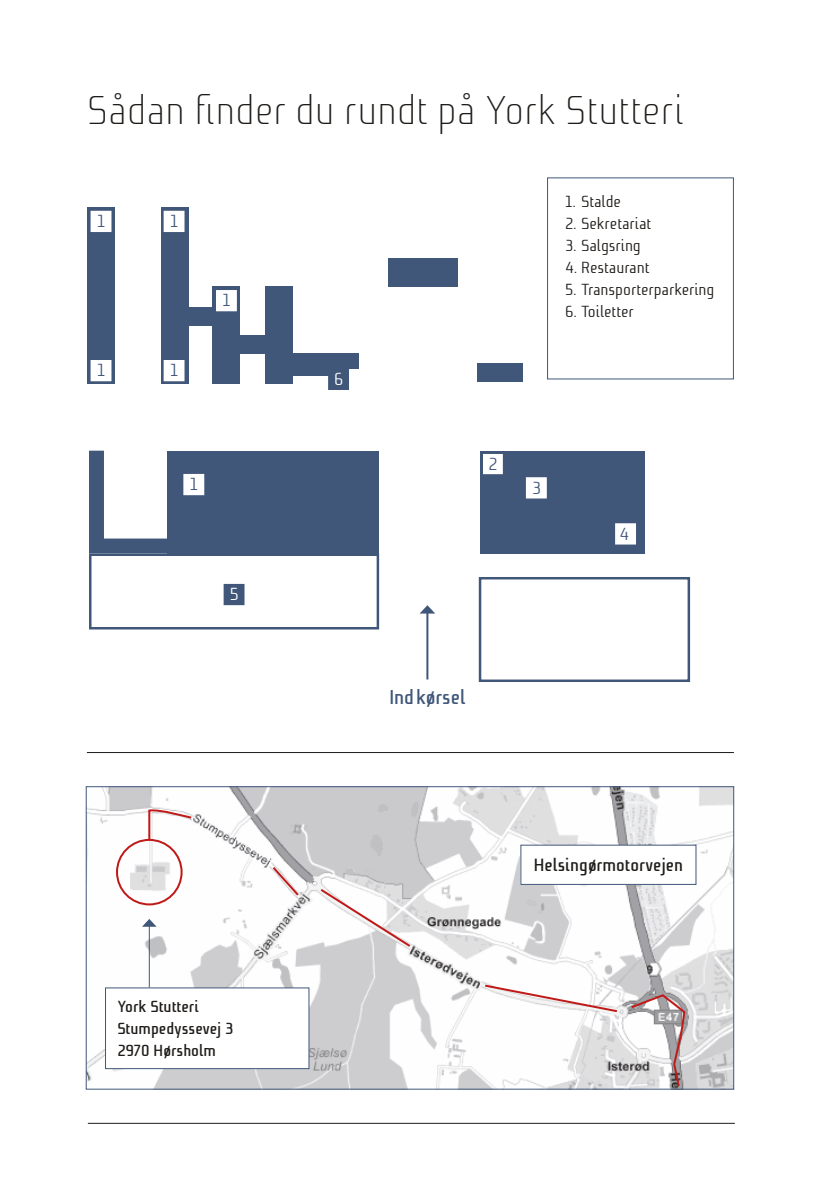
<style>
.page{position:relative;width:840px;height:1191px;background:#fff}
.page>*{position:absolute;margin:0;border:0;box-sizing:border-box;transform-origin:0 0}
.t1{font:300 40px "Niks";letter-spacing:-.005em;color:#1f1c19}
.t2{font:700 20px "Niks";color:#40577a}
.t3{font:700 17.6px "Niks";color:#1f1c19}
.t4{font:17.4px "Niks";color:#40577a}
.t5{font:17.4px "Niks";color:#fff}
.t6{font:16px "Niks";color:#1f1c19}
.t7{font:700 16px/22px "Niks";color:#1f1c19}
</style>
<div class="page">
<div style="left:160px;top:207px;width:28px;height:177px;background:#40577a"></div>
<div style="left:87px;top:207px;width:28px;height:177px;background:#40577a"></div>
<div style="left:164px;top:212px;width:19px;height:19px;background:#fff"></div>
<div style="left:163px;top:211px;width:21px;height:21px;border:2px solid #fff"></div>
<div style="left:91px;top:212px;width:19px;height:19px;background:#fff"></div>
<div style="left:90px;top:211px;width:21px;height:21px;border:2px solid #fff"></div>
<hr style="left:87px;top:752px;width:646px;height:1px;background:#1f1c19">
<div style="left:168px;top:451px;width:211px;height:102px;background:#40577a"></div>
<div style="left:212px;top:286px;width:28px;height:98px;background:#40577a"></div>
<div style="left:265px;top:286px;width:28px;height:98px;background:#40577a"></div>
<div style="left:181px;top:307px;width:45px;height:19px;background:#40577a"></div>
<div style="left:233px;top:335px;width:46px;height:18px;background:#40577a"></div>
<div style="left:283px;top:353px;width:46px;height:23px;background:#40577a"></div>
<div style="left:324px;top:353px;width:34px;height:16px;background:#40577a"></div>
<div style="left:477px;top:363px;width:45px;height:18px;background:#40577a"></div>
<div style="left:388px;top:258px;width:69px;height:28px;background:#40577a"></div>
<div style="left:480px;top:451px;width:164px;height:102px;background:#40577a"></div>
<div style="left:478px;top:577px;width:211px;height:105px;border:2px solid #40577a"></div>
<div style="left:89px;top:553px;width:290px;height:76px;border:2px solid #40577a"></div>
<svg style="left:89px;top:450px;width:95px;height:111px"></svg>
<div style="left:217px;top:291px;width:19px;height:19px;background:#fff"></div>
<div style="left:216px;top:290px;width:21px;height:21px;border:2px solid #fff"></div>
<div style="left:164px;top:361px;width:19px;height:19px;background:#fff"></div>
<div style="left:163px;top:360px;width:21px;height:21px;border:2px solid #fff"></div>
<div style="left:91px;top:361px;width:19px;height:19px;background:#fff"></div>
<div style="left:90px;top:360px;width:21px;height:21px;border:2px solid #fff"></div>
<div style="left:184px;top:475px;width:19px;height:19px;background:#fff"></div>
<div style="left:183px;top:474px;width:21px;height:21px;border:2px solid #fff"></div>
<div style="left:483px;top:455px;width:18px;height:18px;background:#fff"></div>
<div style="left:482px;top:454px;width:20px;height:20px;border:2px solid #fff"></div>
<div style="left:329px;top:370px;width:19px;height:19px;background:#40577a"></div>
<div style="left:328px;top:369px;width:21px;height:21px;border:2px solid #40577a"></div>
<div style="left:224px;top:585px;width:19px;height:19px;background:#40577a"></div>
<div style="left:223px;top:584px;width:21px;height:21px;border:2px solid #40577a"></div>
<div style="left:526px;top:478px;width:19px;height:19px;background:#fff"></div>
<div style="left:525px;top:477px;width:21px;height:21px;border:2px solid #fff"></div>
<div style="left:615px;top:524px;width:19px;height:19px;background:#fff"></div>
<div style="left:614px;top:523px;width:21px;height:21px;border:2px solid #fff"></div>
<hr style="left:426px;top:612px;width:2px;height:67px;background:#40577a">
<svg style="left:420px;top:605px;width:15px;height:8px"></svg>
<img style="left:88px;top:788px;width:643px;height:299px">
<div style="left:116px;top:839px;width:66px;height:66px;border:2px solid #c01a18;border-radius:50%"></div>
<svg style="left:147px;top:808px;width:46px;height:33px"></svg>
<svg style="left:270px;top:865px;width:30px;height:32px"></svg>
<svg style="left:318px;top:887px;width:94px;height:61px"></svg>
<svg style="left:482px;top:983px;width:137px;height:30px"></svg>
<svg style="left:628px;top:993px;width:58px;height:95px"></svg>
<div style="left:105px;top:988px;width:204px;height:80px;background:#fff"></div>
<div style="left:105px;top:987px;width:204px;height:82px;border:1px solid #40577a"></div>
<div style="left:520px;top:845px;width:175px;height:39px;background:#fff"></div>
<div style="left:520px;top:844px;width:176px;height:41px;border:1px solid #40577a"></div>
<hr style="left:149px;top:925px;width:1px;height:62px;background:#40577a">
<svg style="left:142px;top:919px;width:14px;height:7px"></svg>
<hr style="left:88px;top:1123px;width:646px;height:1px;background:#1f1c19">
<h1 class="t1" style="left:87px;top:84px;width:598px">Sådan finder du rundt på York Stutteri</h1>
<p class="t4" style="left:97px;top:209px;width:10px">1</p>
<p class="t4" style="left:170px;top:209px;width:10px">1</p>
<p class="t4" style="left:97px;top:359px;width:10px">1</p>
<p class="t4" style="left:170px;top:359px;width:10px">1</p>
<p class="t4" style="left:222px;top:289px;width:10px">1</p>
<p class="t4" style="left:190px;top:473px;width:10px">1</p>
<p class="t5" style="left:229px;top:582px;width:11px">5</p>
<p class="t7" style="left:117px;top:995px;width:118px">York Stutteri<br>Stumpedyssevej 3<br>2970 Hørsholm</p>
<p class="t5" style="left:334px;top:367px;width:11px">6</p>
<p class="t6" style="left:564px;top:191px;width:57px">1. Stalde</p>
<p class="t6" style="left:564px;top:213px;width:88px">2. Sekretariat</p>
<p class="t6" style="left:564px;top:235px;width:77px">3. Salgsring</p>
<p class="t6" style="left:564px;top:257px;width:86px">4. Restaurant</p>
<p class="t6" style="left:564px;top:279px;width:151px">5. Transporterparkering</p>
<p class="t6" style="left:564px;top:301px;width:70px">6. Toiletter</p>
<p class="t4" style="left:488px;top:452px;width:11px">2</p>
<p class="t4" style="left:531px;top:476px;width:11px">3</p>
<p class="t4" style="left:619px;top:522px;width:11px">4</p>
<p class="t2" style="left:389px;top:683px;width:78px">Indkørsel</p>
<p class="t3" style="left:533px;top:853px;width:150px">Helsingørmotorvejen</p>
</div>
